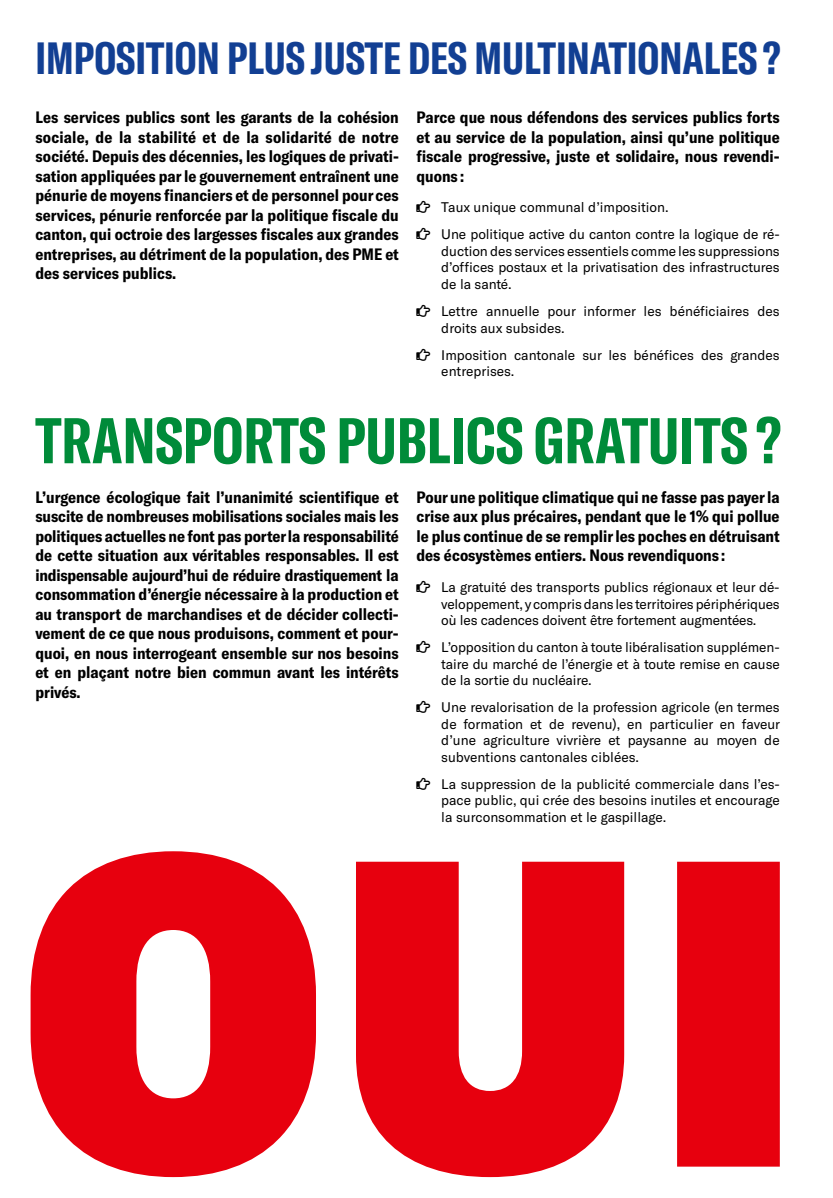
<style>
.page{position:relative;width:833px;height:1198px;background:#fff}
.page>*{position:absolute;margin:0;border:0;box-sizing:border-box;transform-origin:0 0}
.t1{font:700 extra-condensed 63.5px "GT America";color:#008b39}
.t2{font:700 extra-condensed 44.5px "GT America";color:#123f93}
.intro{font:700 condensed 16.25px/19.5px "GT America";color:#000;text-align:justify}
.t3{font:13.75px/16.5px "GT America";color:#000;text-align:justify}
</style>
<div class="page">
<svg style="left:31px;top:851px;width:749px;height:326px;fill:#e7000e"></svg>
<p class="t2" style="left:35px;top:32px;width:747px">IMPOSITION PLUS JUSTE DES MULTINATIONALES ?</p>
<p class="intro" style="left:35px;top:107px;width:365px">Les services publics sont les garants de la cohésion sociale, de la stabilité et de la solidarité de notre société. Depuis des décennies, les logiques de privati&shy;sation appliquées par le gouvernement entraînent une pénurie de moyens financiers et de personnel pour ces services, pénurie renforcée par la politique fiscale du canton, qui octroie des largesses fiscales aux grandes entreprises, au détriment de la population, des PME et des services publics.</p>
<p class="intro" style="left:416px;top:107px;width:365px">Parce que nous défendons des services publics forts et au service de la population, ainsi qu’une politique fiscale progressive, juste et solidaire, nous revendi&shy;quons :</p>
<p class="t3" style="left:441px;top:199px;width:229px">Taux unique communal d’imposition.</p>
<p class="t3" style="left:441px;top:226px;width:340px">Une politique active du canton contre la logique de ré&shy;duction des services essentiels comme les suppressions d’offices postaux et la privatisation des infrastructures de la santé.</p>
<p class="t3" style="left:441px;top:303px;width:340px">Lettre annuelle pour informer les bénéficiaires des droits aux subsides.</p>
<p class="t3" style="left:441px;top:347px;width:340px">Imposition cantonale sur les bénéfices des grandes entreprises.</p>
<p class="t1" style="left:35px;top:402px;width:747px">TRANSPORTS PUBLICS GRATUITS ?</p>
<p class="intro" style="left:35px;top:487px;width:365px">L’urgence écologique fait l’unanimité scientifique et suscite de nombreuses mobilisations sociales mais les politiques actuelles ne font pas porter la responsabilité de cette situation aux véritables responsables. Il est indispensable aujourd’hui de réduire drastiquement la consommation d’énergie nécessaire à la production et au transport de marchandises et de décider collecti&shy;vement de ce que nous produisons, comment et pour&shy;quoi, en nous interrogeant ensemble sur nos besoins et en plaçant notre bien commun avant les intérêts privés.</p>
<p class="intro" style="left:416px;top:487px;width:365px">Pour une politique climatique qui ne fasse pas payer la crise aux plus précaires, pendant que le 1% qui pollue le plus continue de se remplir les poches en détruisant des écosystèmes entiers. Nous revendiquons :</p>
<p class="t3" style="left:441px;top:579px;width:340px">La gratuité des transports publics régionaux et leur dé&shy;veloppement, y compris dans les territoires périphériques où les cadences doivent être fortement augmentées.</p>
<p class="t3" style="left:441px;top:639px;width:340px">L’opposition du canton à toute libéralisation supplémen&shy;taire du marché de l’énergie et à toute remise en cause de la sortie du nucléaire.</p>
<p class="t3" style="left:441px;top:699px;width:340px">Une revalorisation de la profession agricole (en termes de formation et de revenu), en particulier en faveur d’une agriculture vivrière et paysanne au moyen de subventions cantonales ciblées.</p>
<p class="t3" style="left:441px;top:776px;width:340px">La suppression de la publicité commerciale dans l’es&shy;pace public, qui crée des besoins inutiles et encourage la surconsommation et le gaspillage.</p>
</div>
